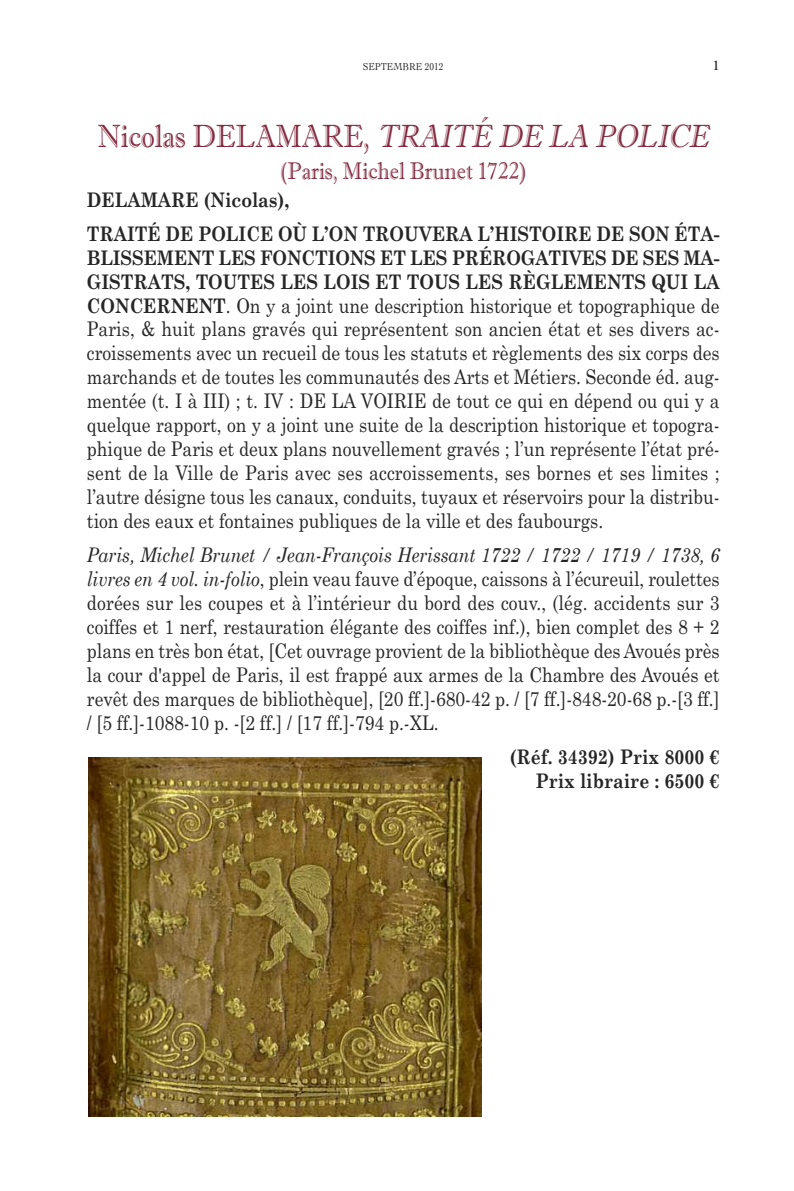
<style>
.page{position:relative;width:794px;height:1191px;background:#fff}
.page>*{position:absolute;margin:0;border:0;box-sizing:border-box;transform-origin:0 0}
.t1{font:32.2px "Imprint MT Shadow";color:#842a40;scale:.87 1}
.t2{font:24.15px "Imprint MT Shadow";color:#842a40;scale:.87 1}
.t3{font:20.12px/24px "Century Schoolbook";color:#272627;text-align:justify;scale:.87 1}
.t4{font:700 20.12px/33.9px "Century Schoolbook";color:#272627;scale:.87 1}
.t5{font:700 14px "Cochin";color:#272627;scale:.9 1}
.t6{font:10.5px "Cochin";color:#272627;scale:.9 1}
.s1{font-style:italic}
.s2{font-weight:700}
</style>
<div class="page">
<img style="left:88px;top:757px;width:393px;height:359px">
<p class="t6" style="left:363px;top:61px;width:91px">SEPTEMBRE 2012</p>
<p class="t5" style="left:713px;top:57px;width:9px">1</p>
<h1 class="t1" style="left:98px;top:117px;width:710px">Nicolas DELAMARE, <span class="s1">TRAITÉDELAPOLICE</span></h1>
<p class="t2" style="left:280px;top:157px;width:283px">(Paris, Michel Brunet 1722)</p>
<p class="t4" style="left:87px;top:182px;width:729px">DELAMARE (Nicolas),<br>TRAITÉ DE POLICE OÙ L’ON TROUVERA L’HISTOIRE DE SON ÉTA-</p>
<p class="t3" style="left:87px;top:247px;width:729px"><span class="s2">BLISSEMENT LES FONCTIONS ET LES PRÉROGATIVES DE SES MA-GISTRATS, TOUTES LES LOIS ET TOUS LES RÈGLEMENTS QUI LA CONCERNENT</span>. On y a joint une description historique et topographique de Paris, &amp; huit plans gravés qui représentent son ancien état et ses divers ac&shy;croissements avec un recueil de tous les statuts et règlements des six corps des marchands et de toutes les communautés des Arts et Métiers. Seconde éd. aug&shy;mentée (t. I à III) ; t. IV : DE LA VOIRIE de tout ce qui en dépend ou qui y a quelque rapport, on y a joint une suite de la description historique et topogra&shy;phique de Paris et deux plans nouvellement gravés ; l’un représente l’état pré&shy;sent de la Ville de Paris avec ses accroissements, ses bornes et ses limites ; l’autre désigne tous les canaux, conduits, tuyaux et réservoirs pour la distribu&shy;tion des eaux et fontaines publiques de la ville et des faubourgs.</p>
<p class="t3" style="left:87px;top:545px;width:729px"><span class="s1">Paris, Michel Brunet / Jean-François Herissant 1722 / 1722 / 1719 / 1738, 6 livres en 4 vol. in-folio</span>, plein veau fauve d’époque, caissons à l’écureuil, roulettes dorées sur les coupes et à l’intérieur du bord des couv., (lég. accidents sur 3 coiffes et 1 nerf, restauration élégante des coiffes inf.), bien complet des 8 + 2 plans en très bon état, [Cet ouvrage provient de la bibliothèque des Avoués près la cour d'appel de Paris, il est frappé aux armes de la Chambre des Avoués et revêt des marques de bibliothèque], [20 ff.]-680-42 p. / [7 ff.]-848-20-68 p.-[3 ff.] / [5 ff.]-1088-10 p. -[2 ff.] / [17 ff.]-794 p.-XL.</p>
<p class="t4" style="left:510px;top:744px;width:243px;line-height:24px;text-align:right">(Réf. 34392) Prix 8000 €<br>Prix libraire : 6500 €</p>
</div>
